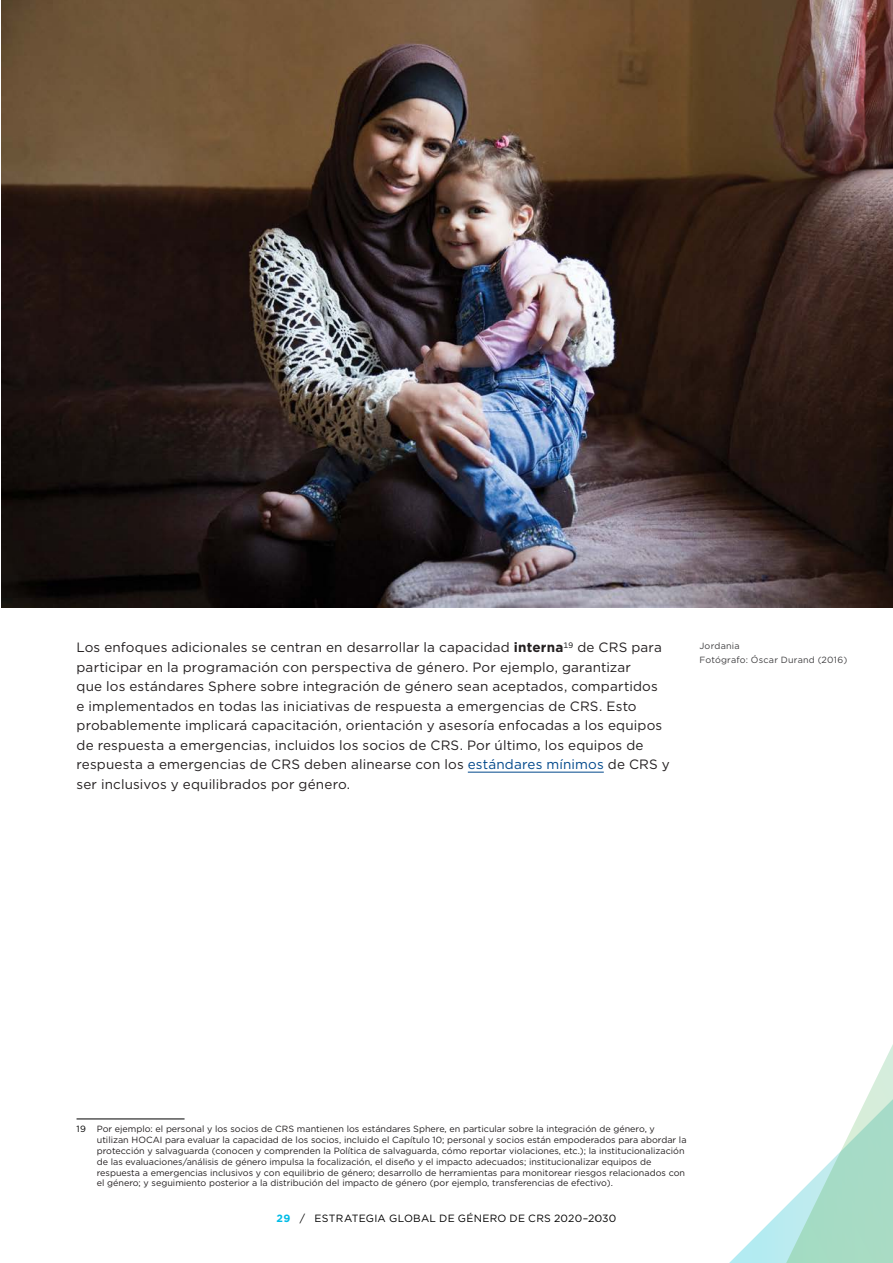
<style>
.page{position:relative;width:893px;height:1263px;background:#fff}
.page>*{position:absolute;margin:0;border:0;box-sizing:border-box;transform-origin:0 0}
.t1{font:13.5px/19.5px "Gotham";letter-spacing:.01em;color:#231f20}
.t2{font:10.5px "Gotham";letter-spacing:.02em;color:#000}
.t3{font:9px/10.8px "Gotham";color:#231f20}
.t4{font:9px/13.5px "Gotham";letter-spacing:.025em;color:#414042}
.s1{font-weight:700}
.s2{color:#00488b}
.s3{color:#000}
.s4{font-weight:700;color:#00bce7}
</style>
<div class="page">
<svg style="left:729px;top:1044px;width:164px;height:219px"></svg>
<img style="left:1px;top:0;width:892px;height:608px">
<hr style="left:468px;top:772px;width:136px;height:1px;background:#00488b">
<hr style="left:77px;top:1118px;width:108px;height:1px;background:#000">
<p class="t1" style="left:77px;top:637px;width:595px">Los enfoques adicionales se centran en desarrollar la capacidad <span class="s1">interna</span><sup>19</sup> de CRS para participar en la programación con perspectiva de género. Por ejemplo, garantizar<br>que los estándares Sphere sobre integración de género sean aceptados, compartidos<br>e implementados en todas las iniciativas de respuesta a emergencias de CRS. Esto probablemente implicará capacitación, orientación y asesoría enfocadas a los equipos de respuesta a emergencias, incluidos los socios de CRS. Por último, los equipos de respuesta a emergencias de CRS deben alinearse con los <span class="s2">estándares mínimos</span> de CRS y ser inclusivos y equilibrados por género.</p>
<p class="t4" style="left:699px;top:639px;width:150px">Jordania<br>Fotógrafo: Óscar Durand (2016)</p>
<p class="t3" style="left:97px;top:1124px;width:591px;text-indent:-20px"><span class="s3">19</span> Por ejemplo: el personal y los socios de CRS mantienen los estándares Sphere, en particular sobre la integración de género, y utilizan HOCAI para evaluar la capacidad de los socios, incluido el Capítulo 10; personal y socios están empoderados para abordar la protección y salvaguarda (conocen y comprenden la Política de salvaguarda, cómo reportar violaciones, etc.); la institucionalización de las evaluaciones/análisis de género impulsa la focalización, el diseño y el impacto adecuados; institucionalizar equipos de respuesta a emergencias inclusivos y con equilibrio de género; desarrollo de herramientas para monitorear riesgos relacionados con el género; y seguimiento posterior a la distribución del impacto de género (por ejemplo, transferencias de efectivo).</p>
<p class="t2" style="left:277px;top:1212px;width:341px"><span class="s4">29</span> / ESTRATEGIA GLOBAL DE GÉNERO DE CRS 2020–2030</p>
</div>
